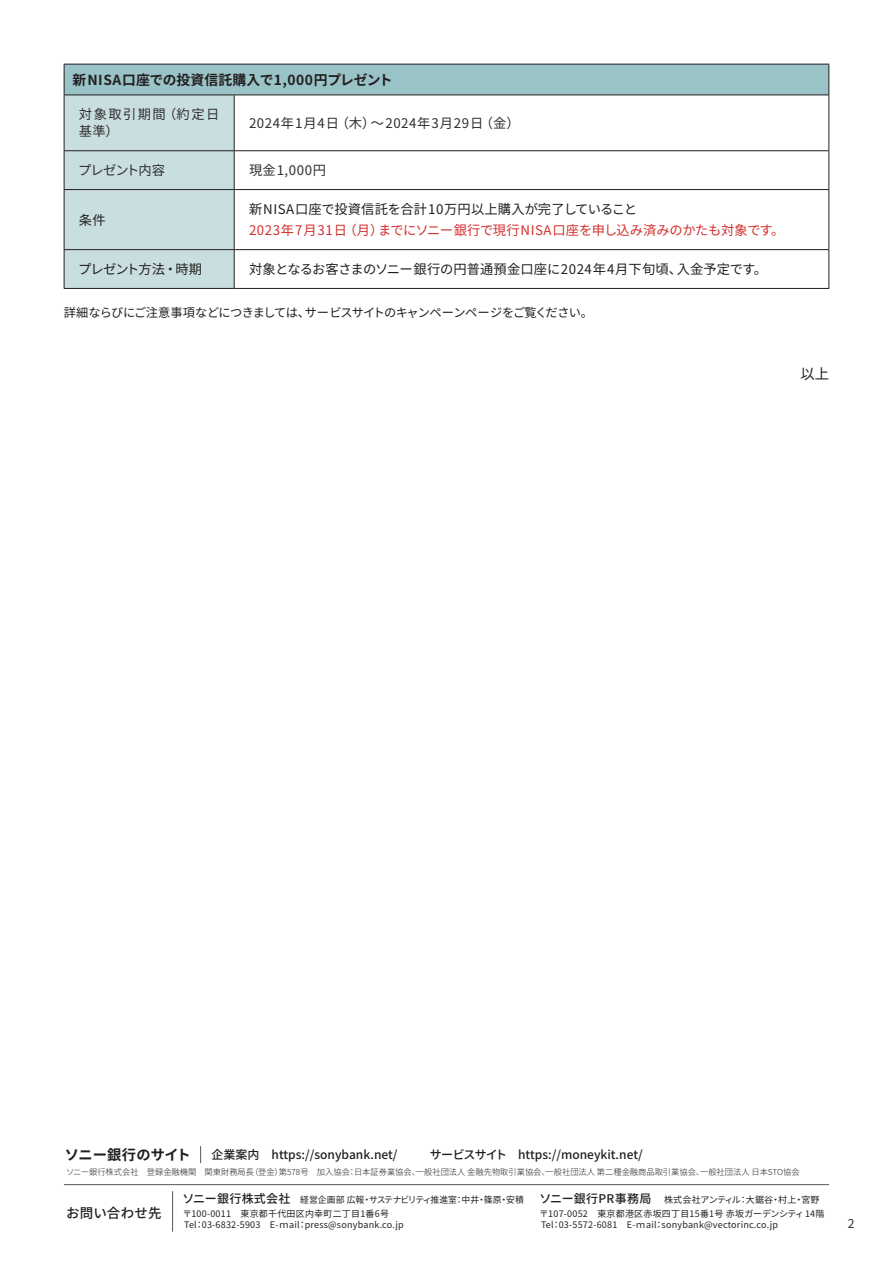
<style>
.page{position:relative;width:893px;height:1263px;background:#fff}
.page>*{position:absolute;margin:0;border:0;box-sizing:border-box;transform-origin:0 0}
.t1{font:14.4px "Noto Sans CJ Kjp";color:#231f20}
.t2{font:700 14.25px "Noto Sans CJ Kjp";letter-spacing:.005em;color:#231f20}
.t3{font:700 13.8px "Noto Sans CJ Kjp";letter-spacing:.01em;color:#231f20}
.t4{font:500 13.5px "Noto Sans CJ Kjp";letter-spacing:.01em;color:#231f20}
.t5{font:13.35px "Noto Sans CJ Kjp";letter-spacing:.01em;color:#231f20}
.t6{font:13.35px "Noto Sans CJ Kjp";letter-spacing:.06em;color:#312f30}
.t7{font:13.35px "Noto Sans CJ Kjp";letter-spacing:-.025em;color:#d3312e}
.t8{font:13.35px "Noto Sans CJ Kjp";letter-spacing:.06em;color:#d3312e}
.t9{font:13.35px "Noto Sans CJ Kjp";letter-spacing:-.07em;color:#231f20}
.t10{font:13.35px "Noto Sans CJ Kjp";letter-spacing:-.07em;color:#312f30}
.t11{font:13.35px "Noto Sans CJ Kjp";letter-spacing:.005em;color:#d3312e}
.t12{font:12.15px "Noto Sans CJ Kjp";letter-spacing:-.05em;color:#231f20}
.t13{font:12.15px "Noto Sans CJ Kjp";color:#312f30}
.t14{font:500 12px "Noto Sans CJ Kjp";color:#231f20}
.t15{font:500 12px "Noto Sans CJ Kjp";letter-spacing:.025em;color:#231f20}
.t16{font:9px/11.2px "Noto Sans CJ Kjp";letter-spacing:.025em;color:#231f20}
.t17{font:9px "Noto Sans CJ Kjp";letter-spacing:-.13em;color:#231f20}
.t18{font:9px "Noto Sans CJ Kjp";letter-spacing:-.04em;color:#231f20}
.t19{font:300 8.25px "Noto Sans CJ Kjp";color:#231f20}
</style>
<div class="page">
<div style="left:64px;top:64px;width:765px;height:31px;background:#99c3c7"></div>
<div style="left:65px;top:96px;width:169px;height:192px;background:#c9dee0"></div>
<hr style="left:64px;top:64px;width:170px;height:1px;background:#231f20">
<hr style="left:64px;top:64px;width:1px;height:31px;background:#231f20">
<hr style="left:234px;top:64px;width:595px;height:1px;background:#231f20">
<hr style="left:828px;top:64px;width:1px;height:31px;background:#231f20">
<hr style="left:64px;top:95px;width:1px;height:55px;background:#231f20">
<hr style="left:234px;top:95px;width:1px;height:55px;background:#231f20">
<hr style="left:828px;top:95px;width:1px;height:55px;background:#231f20">
<hr style="left:64px;top:151px;width:1px;height:38px;background:#231f20">
<hr style="left:234px;top:151px;width:1px;height:38px;background:#231f20">
<hr style="left:828px;top:151px;width:1px;height:38px;background:#231f20">
<hr style="left:64px;top:190px;width:1px;height:59px;background:#231f20">
<hr style="left:234px;top:190px;width:1px;height:59px;background:#231f20">
<hr style="left:828px;top:190px;width:1px;height:59px;background:#231f20">
<hr style="left:64px;top:250px;width:1px;height:38px;background:#231f20">
<hr style="left:234px;top:250px;width:1px;height:38px;background:#231f20">
<hr style="left:828px;top:250px;width:1px;height:38px;background:#231f20">
<hr style="left:64px;top:95px;width:170px;height:1px;background:#231f20">
<hr style="left:234px;top:95px;width:595px;height:1px;background:#231f20">
<hr style="left:64px;top:150px;width:170px;height:1px;background:#231f20">
<hr style="left:234px;top:150px;width:595px;height:1px;background:#231f20">
<hr style="left:64px;top:189px;width:170px;height:1px;background:#231f20">
<hr style="left:234px;top:189px;width:595px;height:1px;background:#231f20">
<hr style="left:64px;top:249px;width:170px;height:1px;background:#231f20">
<hr style="left:234px;top:249px;width:595px;height:1px;background:#231f20">
<hr style="left:64px;top:288px;width:170px;height:1px;background:#231f20">
<hr style="left:234px;top:288px;width:595px;height:1px;background:#231f20">
<hr style="left:172px;top:1191px;width:1px;height:40px;background:#57585a">
<hr style="left:64px;top:1184px;width:765px;height:1px;background:#57585a">
<svg style="left:200px;top:1146px;width:1px;height:17px"></svg>
<h3 class="t3" style="left:73px;top:72px;width:321px">新NISA口座での投資信託購入で1,000円プレゼント</h3>
<h3 class="t6" style="left:163px;top:107px;width:58px">（約定日</h3>
<h3 class="t6" style="left:79px;top:107px;width:88px">対象取引期間</h3>
<h3 class="t6" style="left:336px;top:115px;width:149px">（木）～2024年3月29日</h3>
<h3 class="t6" style="left:249px;top:115px;width:91px">2024年1月4日</h3>
<h3 class="t6" style="left:79px;top:124px;width:41px">基準）</h3>
<h3 class="t6" style="left:480px;top:115px;width:41px">（金(</h3>
<h3 class="t10" style="left:78px;top:163px;width:89px">プレゼント内容</h3>
<h3 class="t6" style="left:249px;top:163px;width:79px">現金1,000円</h3>
<h3 class="t5" style="left:79px;top:212px;width:28px">条件</h3>
<h3 class="t9" style="left:78px;top:262px;width:125px">プレゼント方法・時期</h3>
<h3 class="t5" style="left:249px;top:202px;width:390px">新NISA口座で投資信託を合計10万円以上購入が完了していること</h3>
<h3 class="t8" style="left:249px;top:223px;width:99px">2023年7月31日</h3>
<h3 class="t11" style="left:344px;top:223px;width:41px">（月）</h3>
<h3 class="t7" style="left:378px;top:223px;width:408px">までにソニー銀行で現行NISA口座を申し込み済みのかたも対象です。</h3>
<h3 class="t5" style="left:249px;top:262px;width:434px">対象となるお客さまのソニー銀行の円普通預金口座に2024年4月下旬頃、</h3>
<h3 class="t5" style="left:677px;top:262px;width:92px">入金予定です。</h3>
<h3 class="t12" style="left:64px;top:306px;width:248px">詳細ならびにご注意事項などにつきましては、</h3>
<h3 class="t12" style="left:305px;top:306px;width:289px">サービスサイトのキャンペーンページをご覧ください。</h3>
<h1 class="t1" style="left:800px;top:366px;width:30px">以上</h1>
<h2 class="t2" style="left:65px;top:1147px;width:128px">ソニー銀行のサイト</h2>
<h3 class="t14" style="left:212px;top:1148px;width:188px">企業案内　https://sonybank.net/</h3>
<h3 class="t14" style="left:430px;top:1148px;width:215px">サービスサイト　https://moneykit.net/</h3>
<p class="t19" style="left:250px;top:1167px;width:101px">（登金第） 578号　加入協会</p>
<p class="t19" style="left:546px;top:1167px;width:160px">一般社団法人第二種金融商品取引業協会、</p>
<p class="t19" style="left:66px;top:1167px;width:190px">ソニー銀行株式会社　登録金融機関　関東財務局長</p>
<p class="t19" style="left:354px;top:1167px;width:67px">日本証券業協会、</p>
<p class="t19" style="left:416px;top:1167px;width:135px">一般社団法人金融先物取引業協会、</p>
<p class="t19" style="left:700px;top:1167px;width:101px">一般社団法人日本STO協会</p>
<p class="t19" style="left:348px;top:1167px;width:10px">：</p>
<h3 class="t4" style="left:66px;top:1205px;width:97px">お問い合わせ先</h3>
<h3 class="t15" style="left:183px;top:1192px;width:109px">ソニー銀行株式会社</h3>
<p class="t16" style="left:305px;top:1208px;width:101px;text-indent:-122px">〒100-0011　東京都千代田区内幸町二丁目 番1 号6 press@sonybank.co.jp</p>
<p class="t16" style="left:484px;top:1194px;width:19px">篠原</p>
<p class="t16" style="left:300px;top:1194px;width:66px">経営企画部広報</p>
<p class="t17" style="left:369px;top:1194px;width:90px">サステナビリティ推進室</p>
<p class="t16" style="left:462px;top:1194px;width:19px">中井</p>
<p class="t16" style="left:506px;top:1194px;width:19px">安積</p>
<p class="t16" style="left:455px;top:1194px;width:10px">：</p>
<p class="t16" style="left:362px;top:1194px;width:10px">・</p>
<p class="t16" style="left:477px;top:1194px;width:10px">・</p>
<p class="t16" style="left:500px;top:1194px;width:10px">・</p>
<p class="t16" style="left:184px;top:1219px;width:14px">Tel</p>
<p class="t16" style="left:195px;top:1219px;width:106px">：03-6832-5903　E-ｍail</p>
<p class="t16" style="left:298px;top:1219px;width:10px">：</p>
<h3 class="t15" style="left:539px;top:1192px;width:113px">ソニー銀行PR事務局</h3>
<p class="t16" style="left:662px;top:1208px;width:164px;text-indent:-122px">〒107-0052　東京都港区赤坂四丁目15番 号1 赤坂ガーデンシティ14階sonybank@vectorinc.co.jp</p>
<p class="t18" style="left:664px;top:1194px;width:78px">株式会社アンティル</p>
<p class="t16" style="left:778px;top:1194px;width:20px">村上</p>
<p class="t16" style="left:801px;top:1194px;width:20px">宮野</p>
<p class="t16" style="left:746px;top:1194px;width:29px">大鋸谷</p>
<p class="t16" style="left:739px;top:1194px;width:10px">：</p>
<p class="t16" style="left:771px;top:1194px;width:10px">・</p>
<p class="t16" style="left:794px;top:1194px;width:10px">・</p>
<p class="t16" style="left:541px;top:1219px;width:14px">Tel</p>
<p class="t16" style="left:552px;top:1219px;width:106px">：03-5572-6081　E-ｍail</p>
<p class="t16" style="left:655px;top:1219px;width:10px">：</p>
<h3 class="t13" style="left:848px;top:1217px;width:8px">2</h3>
</div>
